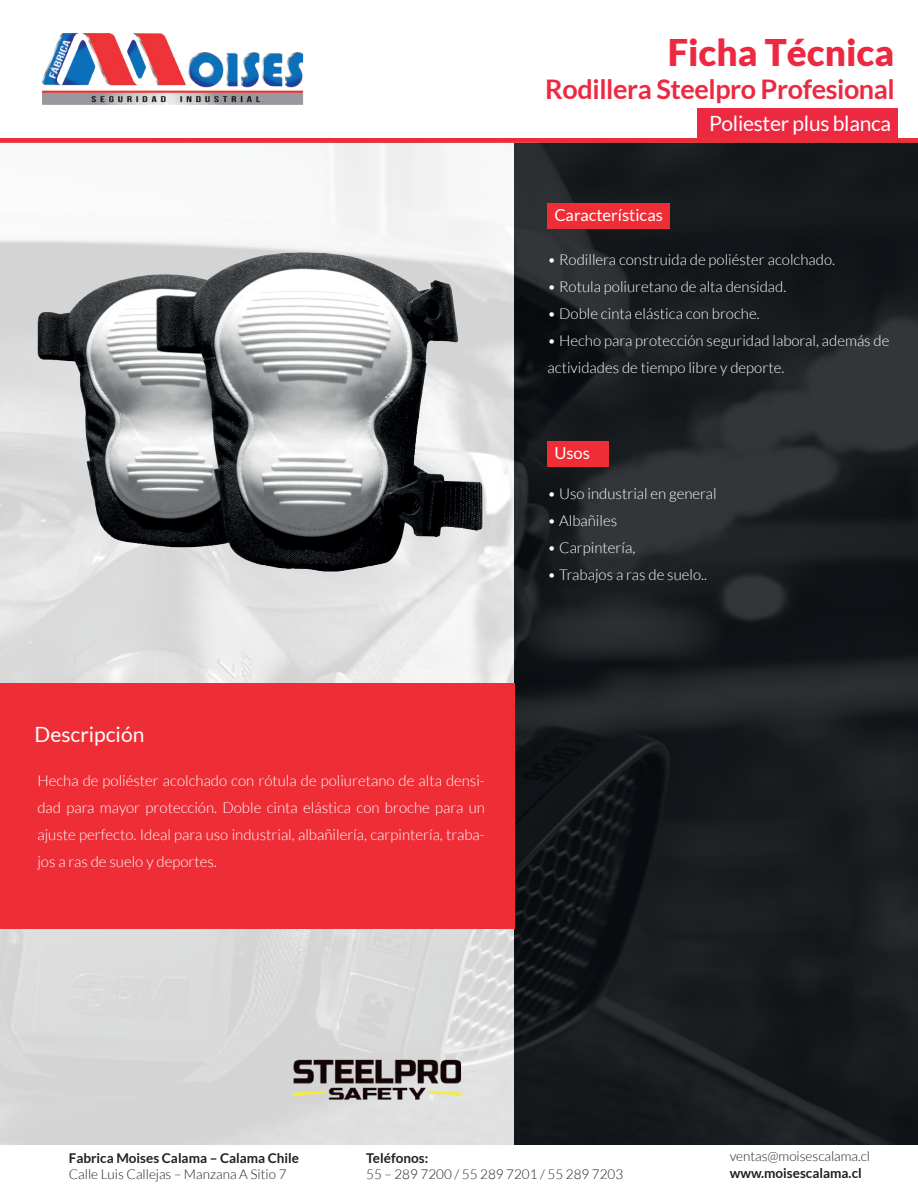
<style>
.page{position:relative;width:918px;height:1191px;background:#fff}
.page>*{position:absolute;margin:0;border:0;box-sizing:border-box;transform-origin:0 0}
.t1{font:900 36.75px "Lato";color:#ed2942}
.t2{font:700 27px "Lato";letter-spacing:-.015em;color:#ed2942}
.t3{font:21px "Lato";letter-spacing:-.015em;color:#fff}
.t4{font:16.5px "Lato";color:#fff}
.t5{font:300 15px/27px "Lato";color:#fff;text-align:justify}
.t6{font:300 13.5px "Lato";color:#231f20}
.t7{font:700 13.5px "Lato";color:#231f20}
</style>
<div class="page">
<div style="left:697px;top:109px;width:200px;height:31px;background:#ed2942"></div>
<div style="left:0;top:138px;width:918px;height:5px;background:#ee2d36"></div>
<img style="left:42px;top:33px;width:262px;height:72px">
<img style="left:0;top:143px;width:918px;height:1001px">
<div style="left:0;top:683px;width:514px;height:245px;background:#ee2d36"></div>
<div style="left:547px;top:203px;width:123px;height:26px;background:#ee2d36"></div>
<div style="left:547px;top:441px;width:62px;height:25px;background:#ee2d36"></div>
<img style="left:29px;top:178px;width:464px;height:464px">
<img style="left:257px;top:1046px;width:241px;height:68px">
<h1 class="t1" style="left:668px;top:31px;width:228px">Ficha Técnica</h1>
<h2 class="t2" style="left:545px;top:73px;width:351px">Rodillera Steelpro Profesional</h2>
<p class="t4" style="left:554px;top:206px;width:110px">Características</p>
<h3 class="t3" style="left:709px;top:112px;width:184px">Poliester plus blanca</h3>
<p class="t5" style="left:548px;top:246px;width:289px">• Rodillera construida de poliéster acolchado.</p>
<p class="t5" style="left:548px;top:273px;width:240px">• Rotula poliuretano de alta densidad.</p>
<p class="t5" style="left:548px;top:300px;width:214px">• Doble cinta elástica con broche.</p>
<p class="t5" style="left:548px;top:327px;width:343px">• Hecho para protección seguridad laboral, además de actividades de tiempo libre y deporte.</p>
<h3 class="t3" style="left:35px;top:722px;width:111px">Descripción</h3>
<p class="t5" style="left:37px;top:767px;width:449px">Hecha de poliéster acolchado con rótula de poliuretano de alta densi&shy;dad para mayor protección. Doble cinta elástica con broche para un ajuste perfecto. Ideal para uso industrial, albañilería, carpintería, traba&shy;jos a ras de suelo y deportes.</p>
<p class="t4" style="left:554px;top:443px;width:37px">Usos</p>
<p class="t5" style="left:548px;top:480px;width:171px">• Uso industrial en general</p>
<p class="t5" style="left:548px;top:507px;width:71px">• Albañiles</p>
<p class="t5" style="left:548px;top:534px;width:89px">• Carpintería,</p>
<p class="t5" style="left:548px;top:561px;width:161px">• Trabajos a ras de suelo..</p>
<p class="t7" style="left:69px;top:1150px;width:232px">Fabrica Moises Calama – Calama Chile</p>
<p class="t6" style="left:69px;top:1167px;width:219px">Calle Luis Callejas – Manzana A Sitio 7</p>
<p class="t7" style="left:366px;top:1150px;width:63px">Teléfonos:</p>
<p class="t6" style="left:366px;top:1167px;width:258px">55 – 289 7200 / 55 289 7201 / 55 289 7203</p>
<p class="t6" style="left:730px;top:1149px;width:142px">ventas@moisescalama.cl</p>
<p class="t7" style="left:730px;top:1165px;width:134px">www.moisescalama.cl</p>
</div>
